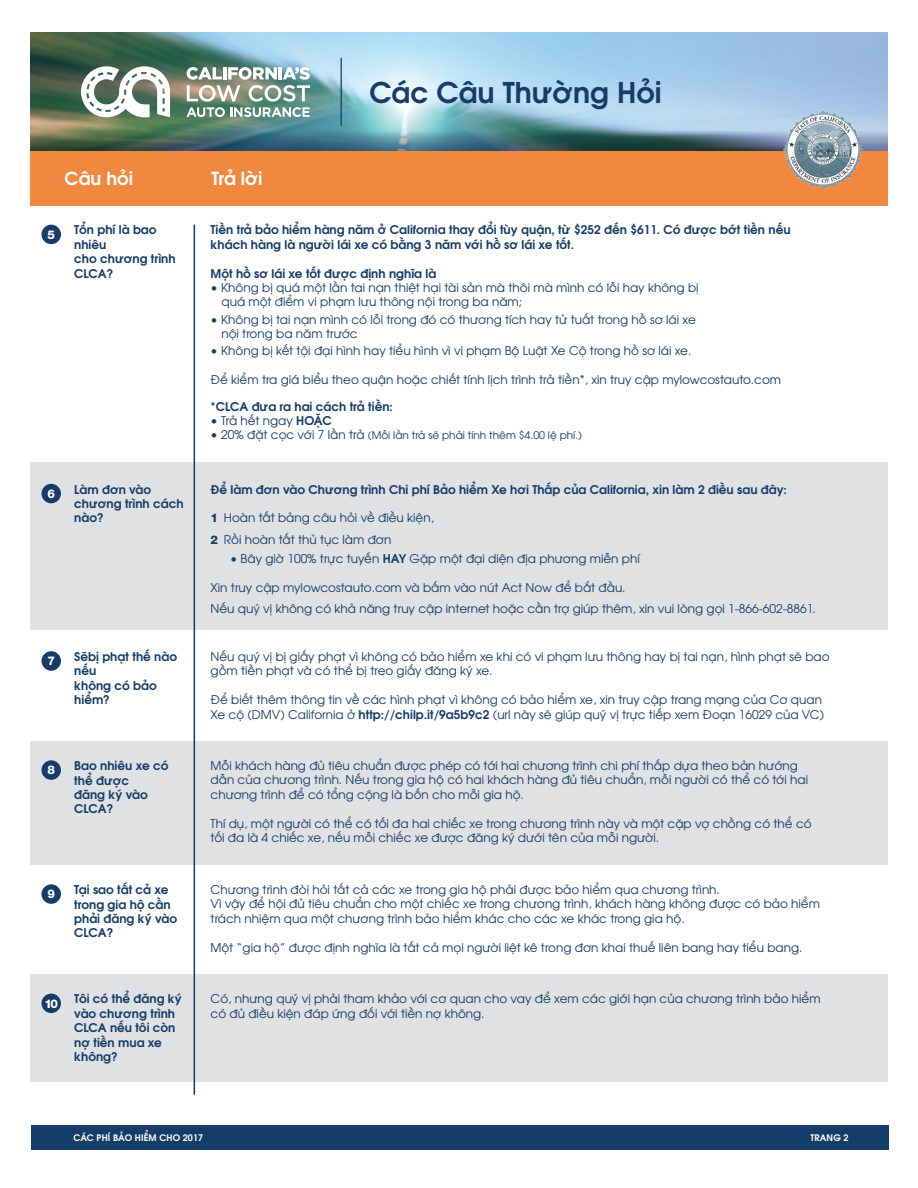
<style>
.page{position:relative;width:918px;height:1188px;background:#fff}
.page>*{position:absolute;margin:0;border:0;box-sizing:border-box;transform-origin:0 0}
.t1{font:700 28.5px "Te X Gyre Adventor";color:#163c69}
.t2{font:700 18px "Te X Gyre Adventor";color:#fff}
.t3{font:12px/14.4px "Te X Gyre Adventor";color:#163c69}
.t4{font:700 12px/14.4px "Te X Gyre Adventor";color:#163c69}
.t5{font:800 12px "Helvetica Neue";color:#fff}
.t6{font:10.5px "Te X Gyre Adventor";color:#163c69}
.t7{font:700 9px "Te X Gyre Adventor";letter-spacing:.015em;color:#fff}
.s1{font-weight:700}
.s2{font-size:12px}
.s3{font-family:"Helvetica Neue";font-weight:800}
</style>
<div class="page">
<div style="left:31px;top:1125px;width:858px;height:25px;background:#163c69"></div>
<img style="left:30px;top:33px;width:858px;height:97px">
<img style="left:30px;top:130px;width:858px;height:21px">
<div style="left:30px;top:151px;width:858px;height:54px;background:#f08840"></div>
<svg style="left:81px;top:66px;width:89px;height:51px"></svg>
<svg style="left:187px;top:67px;width:123px;height:50px"></svg>
<hr style="left:341px;top:58px;width:1px;height:68px;background:#183b6a">
<img style="left:782px;top:108px;width:82px;height:82px">
<div style="left:30px;top:741px;width:858px;height:123px;background:#e0e1e2"></div>
<div style="left:30px;top:974px;width:858px;height:107px;background:#e0e1e2"></div>
<div style="left:30px;top:463px;width:858px;height:167px;background:#e0e1e2"></div>
<div style="left:41px;top:225px;width:20px;height:19px;background:#183b6a;border-radius:50%"></div>
<div style="left:41px;top:484px;width:20px;height:19px;background:#183b6a;border-radius:50%"></div>
<div style="left:41px;top:760px;width:20px;height:20px;background:#183b6a;border-radius:50%"></div>
<div style="left:41px;top:994px;width:20px;height:19px;background:#183b6a;border-radius:50%"></div>
<div style="left:41px;top:884px;width:20px;height:20px;background:#183b6a;border-radius:50%"></div>
<div style="left:41px;top:651px;width:20px;height:20px;background:#183b6a;border-radius:50%"></div>
<hr style="left:194px;top:225px;width:1px;height:870px;background:#163c69">
<h2 class="t2" style="left:65px;top:163px;width:70px">Câu hỏi</h2>
<h2 class="t2" style="left:211px;top:163px;width:53px">Trả lời</h2>
<h1 class="t1" style="left:369px;top:68px;width:294px">Các Câu Thường Hỏi</h1>
<p class="t5" style="left:47px;top:227px;width:9px">5</p>
<p class="t4" style="left:74px;top:222px;width:103px">Tổn phí là bao nhiêu<br>cho chương trình<br>CLCA?</p>
<p class="t5" style="left:47px;top:486px;width:9px">6</p>
<p class="t4" style="left:74px;top:481px;width:111px">Làm đơn vào chương trình cách nào?</p>
<p class="t5" style="left:47px;top:654px;width:9px">7</p>
<p class="t4" style="left:74px;top:648px;width:104px">Sẽbị phạt thế nào nếu<br>không có bảo hiểm?</p>
<p class="t5" style="left:47px;top:763px;width:9px">8</p>
<p class="t4" style="left:74px;top:757px;width:96px">Bao nhiêu xe có thể được<br>đăng ký vào<br>CLCA?</p>
<p class="t5" style="left:47px;top:887px;width:9px">9</p>
<p class="t4" style="left:74px;top:881px;width:104px">Tại sao tất cả xe trong gia hộ cần phải đăng ký vào<br>CLCA?</p>
<p class="t5" style="left:45px;top:996px;width:15px">10</p>
<p class="t4" style="left:74px;top:991px;width:109px">Tôi có thể đăng ký vào chương trình<br>CLCA nếu tôi còn nợ tiền mua xe không?</p>
<p class="t4" style="left:211px;top:222px;width:582px">Tiền trả bảo hiểm hàng năm ở California thay đổi tùy quận, từ $252 đến $611. Có được bớt tiền nếu khách hàng là người lái xe có bằng 3 năm với hồ sơ lái xe tốt.</p>
<p class="t4" style="left:211px;top:265px;width:227px">Một hồ sơ lái xe tốt được định nghĩa là</p>
<p class="t3" style="left:221px;top:280px;width:479px;text-indent:-11px">• Không bị quá một lần tai nạn thiệt hại tài sản mà thôi mà mình có lỗi hay không bị quá một điểm vi phạm lưu thông nội trong ba năm;</p>
<p class="t3" style="left:221px;top:311px;width:476px;text-indent:-11px">• Không bị tai nạn mình có lỗi trong đó có thương tích hay tử tuất trong hồ sơ lái xe nội trong ba năm trước</p>
<p class="t3" style="left:211px;top:343px;width:482px">• Không bị kết tội đại hình hay tiểu hình vì vi phạm Bộ Luật Xe Cộ trong hồ sơ lái xe.</p>
<p class="t3" style="left:211px;top:372px;width:572px">Để kiểm tra giá biểu theo quận hoặc chiết tính lịch trình trả tiền*, xin truy cập mylowcostauto.com</p>
<p class="t4" style="left:211px;top:398px;width:184px">*CLCA đưa ra hai cách trả tiền:</p>
<p class="t3" style="left:211px;top:413px;width:123px">• Trả hết ngay <span class="s1">HOẶC</span></p>
<p class="t6" style="left:211px;top:427px;width:373px"><span class="s2">• 20% đặt cọc với 7 lần trả</span> (Mỗi lần trả sẽ phải tính thêm $4.00 lệ phí.)</p>
<p class="t4" style="left:211px;top:481px;width:578px">Để làm đơn vào Chương trình Chi phí Bảo hiểm Xe hơi Thấp của California, xin làm 2 điều sau đây:</p>
<p class="t3" style="left:211px;top:506px;width:225px;line-height:21.6px"><span class="s3">1</span> Hoàn tất bảng câu hỏi về điều kiện,<br><span class="s3">2</span> Rồi hoàn tất thủ tục làm đơn</p>
<p class="t3" style="left:230px;top:551px;width:411px">• Bây giờ 100% trực tuyến <span class="s1">HAY</span> Gặp một đại diện địa phương miễn phí</p>
<p class="t3" style="left:211px;top:576px;width:607px;line-height:21px">Xin truy cập mylowcostauto.com và bấm vào nút Act Now để bắt đầu.<br>Nếu quý vị không có khả năng truy cập internet hoặc cần trợ giúp thêm, xin vui lòng gọi 1-866-602-8861.</p>
<p class="t3" style="left:211px;top:649px;width:620px">Nếu quý vị bị giấy phạt vì không có bảo hiểm xe khi có vi phạm lưu thông hay bị tai nạn, hình phạt sẽ bao gồm tiền phạt và có thể bị treo giấy đăng ký xe.</p>
<p class="t3" style="left:211px;top:692px;width:615px">Để biết thêm thông tin về các hình phạt vì không có bảo hiểm xe, xin truy cập trang mạng của Cơ quan<br>Xe cộ (DMV) California ở <span class="s1">http://chilp.it/9a5b9c2</span> (url này sẽ giúp quý vị trực tiếp xem Đoạn 16029 của VC)</p>
<p class="t3" style="left:211px;top:758px;width:599px">Mỗi khách hàng đủ tiêu chuẩn được phép có tới hai chương trình chi phí thấp dựa theo bản hướng dẫn của chương trình. Nếu trong gia hộ có hai khách hàng đủ tiêu chuẩn, mỗi người có thể có tới hai chương trình để có tổng cộng là bốn cho mỗi gia hộ.</p>
<p class="t3" style="left:211px;top:815px;width:603px">Thí dụ, một người có thể có tối đa hai chiếc xe trong chương trình này và một cặp vợ chồng có thể có tối đa là 4 chiếc xe, nếu mỗi chiếc xe được đăng ký dưới tên của mỗi người.</p>
<p class="t3" style="left:211px;top:882px;width:611px">Chương trình đòi hỏi tất cả các xe trong gia hộ phải được bảo hiểm qua chương trình.<br>Vì vậy để hội đủ tiêu chuẩn cho một chiếc xe trong chương trình, khách hàng không được có bảo hiểm trách nhiệm qua một chương trình bảo hiểm khác cho các xe khác trong gia hộ.</p>
<p class="t3" style="left:211px;top:939px;width:593px">Một “gia hộ” được định nghĩa là tất cả mọi người liệt kê trong đơn khai thuế liên bang hay tiểu bang.</p>
<p class="t3" style="left:211px;top:991px;width:612px">Có, nhưng quý vị phải tham khảo với cơ quan cho vay để xem các giới hạn của chương trình bảo hiểm có đủ điều kiện đáp ứng đối với tiền nợ không.</p>
<p class="t7" style="left:73px;top:1130px;width:131px">CÁC PHÍ BẢO HIỂM CHO 2017</p>
<p class="t7" style="left:811px;top:1130px;width:40px">TRANG 2</p>
</div>
